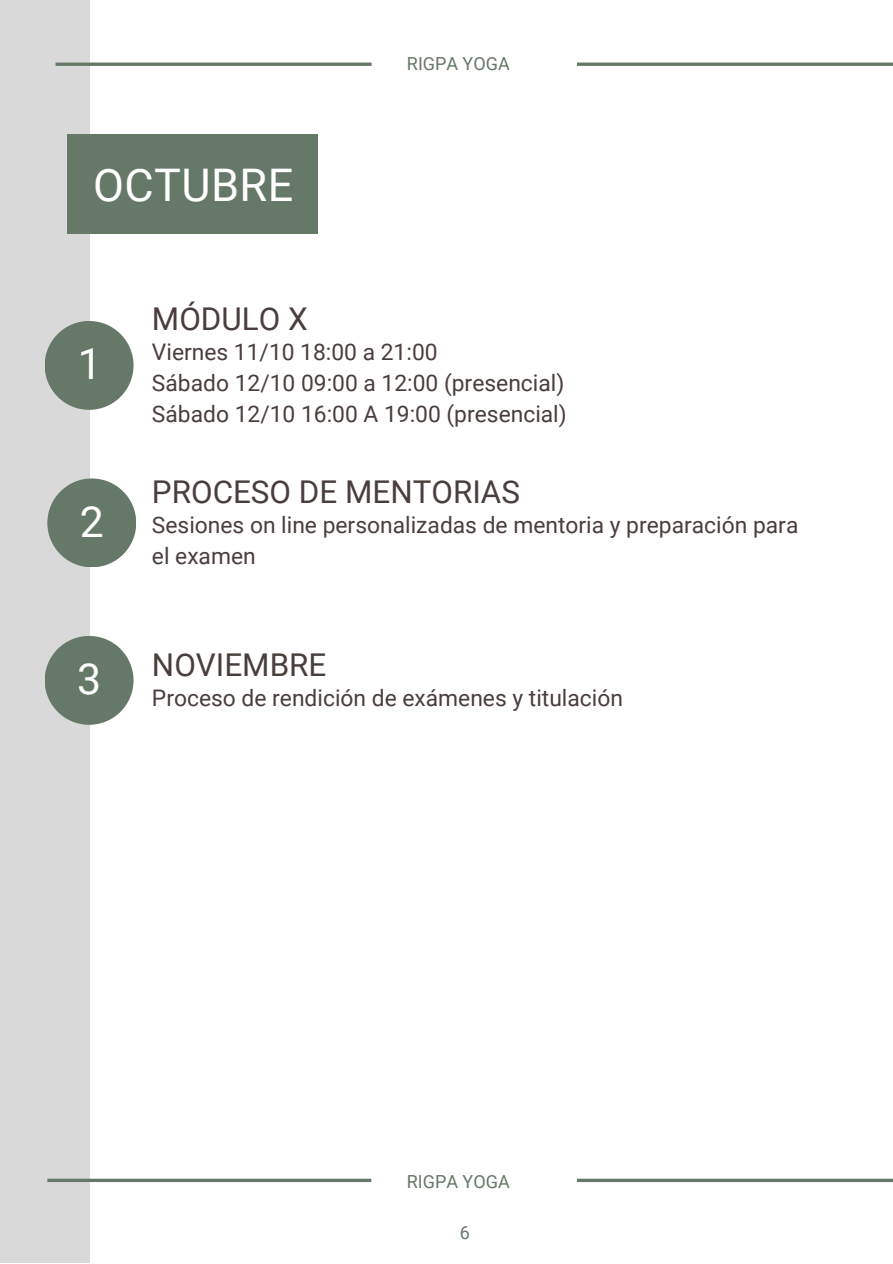
<style>
.page{position:relative;width:893px;height:1264px;background:#fff}
.page>*{position:absolute;margin:0;border:0;box-sizing:border-box;transform-origin:0 0}
.t1{font:45px "Roboto";letter-spacing:.01em;color:#fff}
.t2{font:42.75px "Roboto";color:#fff}
.t3{font:31.35px "Roboto";color:#493e3c}
.t4{font:22.8px/31px "Roboto";color:#493e3c}
.t5{font:18px "Roboto";color:#667867}
</style>
<div class="page">
<div style="left:0;top:0;width:89px;height:1262px;background:#d9d9d9"></div>
<hr style="left:577px;top:1178px;width:315px;height:3px;background:#667867">
<hr style="left:577px;top:63px;width:315px;height:3px;background:#667867">
<div style="left:67px;top:134px;width:251px;height:100px;background:#667867"></div>
<div style="left:45px;top:321px;width:88px;height:89px;background:#667867;border-radius:50%"></div>
<div style="left:47px;top:478px;width:89px;height:89px;background:#667867;border-radius:50%"></div>
<div style="left:45px;top:636px;width:88px;height:88px;background:#667867;border-radius:50%"></div>
<hr style="left:56px;top:63px;width:315px;height:3px;background:#667867">
<hr style="left:47px;top:1178px;width:324px;height:3px;background:#667867">
<p class="t1" style="left:93px;top:159px;width:202px">OCTUBRE</p>
<p class="t5" style="left:407px;top:53px;width:104px">RIGPA YOGA</p>
<p class="t2" style="left:78px;top:340px;width:26px">1</p>
<p class="t2" style="left:80px;top:497px;width:26px">2</p>
<p class="t2" style="left:77px;top:654px;width:26px">3</p>
<p class="t3" style="left:152px;top:301px;width:157px">MÓDULO X</p>
<p class="t4" style="left:152px;top:337px;width:287px">Viernes 11/10 18:00 a 21:00</p>
<p class="t4" style="left:152px;top:368px;width:414px">Sábado 12/10 09:00 a 12:00 (presencial)</p>
<p class="t4" style="left:152px;top:399px;width:416px">Sábado 12/10 16:00 A 19:00 (presencial)</p>
<p class="t3" style="left:152px;top:474px;width:369px">PROCESO DE MENTORIAS</p>
<p class="t4" style="left:152px;top:510px;width:648px">Sesiones on line personalizadas de mentoria y preparación para el examen</p>
<p class="t3" style="left:152px;top:647px;width:176px">NOVIEMBRE</p>
<p class="t4" style="left:152px;top:683px;width:472px">Proceso de rendición de exámenes y titulación</p>
<p class="t5" style="left:407px;top:1170px;width:104px">RIGPA YOGA</p>
<p class="t5" style="left:460px;top:1221px;width:12px">6</p>
</div>
